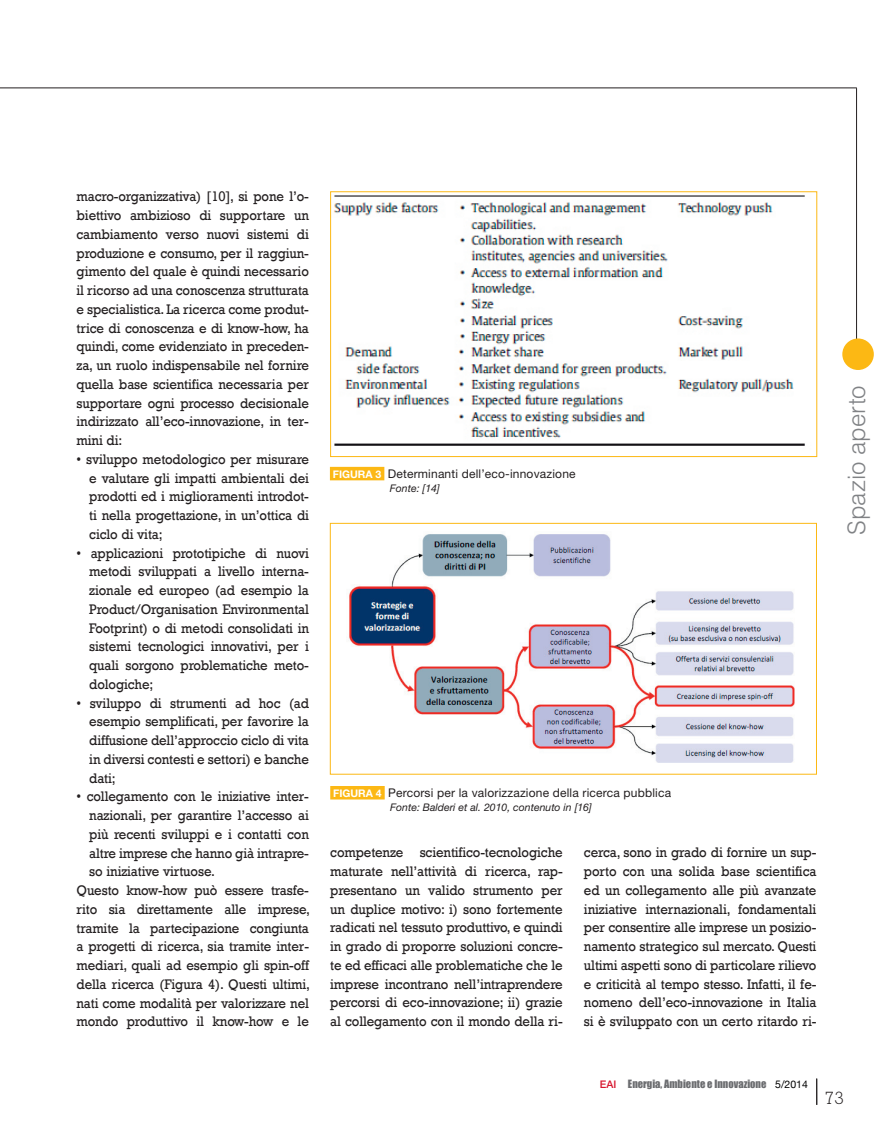
<style>
.page{position:relative;width:893px;height:1127px;background:#fff}
.page>*{position:absolute;margin:0;border:0;box-sizing:border-box;transform-origin:0 0}
.t1{font:300 24px "Helvetica";color:#808285}
.t2{font:300 18px "Rockwell";color:#231f20}
.t3{font:14.25px/18.8px "Rockwell";letter-spacing:-.01em;color:#231f20;text-align:justify;scale:.93 1}
.t4{font:12px "Helvetica Neue";letter-spacing:.015em;color:#231f20}
.t5{font:italic 10.5px "Helvetica Neue";color:#231f20}
.t6{font:10.5px "Impact";color:#6c6d70}
.s1{font-weight:700;font-size:10.5px;color:#fff}
.s2{font-family:"Helvetica Neue";font-weight:500;color:#d7162e}
.s3{font-family:"Helvetica Neue";color:#000}
</style>
<div class="page">
<hr style="left:0;top:88px;width:857px;height:1px;background:#231f20">
<hr style="left:856px;top:88px;width:1px;height:271px;background:#231f20">
<div style="left:842px;top:338px;width:32px;height:32px;background:#fcb814;border-radius:50%"></div>
<svg style="left:816px;top:1078px;width:1px;height:27px"></svg>
<img style="left:334px;top:195px;width:471px;height:251px">
<div style="left:330px;top:191px;width:487px;height:266px;border:1px solid #fcb814"></div>
<div style="left:330px;top:467px;width:54px;height:13px;background:#fcb814"></div>
<img style="left:349px;top:534px;width:446px;height:229px">
<div style="left:330px;top:523px;width:487px;height:251px;border:1px solid #fcb814"></div>
<div style="left:330px;top:786px;width:55px;height:13px;background:#fcb814"></div>
<p class="t3" style="left:77px;top:187px;width:251px">macro-organizzativa) [10], si pone l’o&shy;biettivo ambizioso di supportare un cambiamento verso nuovi sistemi di produzione e consumo, per il raggiun&shy;gimento del quale è quindi necessario il ricorso ad una conoscenza strutturata e specialistica. La ricerca come produt&shy;trice di conoscenza e di know-how, ha quindi, come evidenziato in preceden&shy;za, un ruolo indispensabile nel fornire quella base scientifica necessaria per supportare ogni processo decisionale indirizzato all’eco-innovazione, in ter&shy;mini di:</p>
<p class="t3" style="left:89px;top:449px;width:238px;text-indent:-13px">• sviluppo metodologico per misurare e valutare gli impatti ambientali dei prodotti ed i miglioramenti introdot&shy;ti nella progettazione, in un’ottica di ciclo di vita;</p>
<p class="t3" style="left:89px;top:543px;width:238px;text-indent:-13px">• applicazioni prototipiche di nuovi metodi sviluppati a livello interna&shy;zionale ed europeo (ad esempio la Product/Organisation Environmental Footprint) o di metodi consolidati in sistemi tecnologici innovativi, per i quali sorgono problematiche meto&shy;dologiche;</p>
<p class="t3" style="left:89px;top:693px;width:238px;text-indent:-13px">• sviluppo di strumenti ad hoc (ad esempio semplificati, per favorire la diffusione dell’approccio ciclo di vita in diversi contesti e settori) e banche dati;</p>
<p class="t3" style="left:77px;top:787px;width:251px">• collegamento con le iniziative inter-</p>
<p class="t3" style="left:89px;top:805px;width:238px">nazionali, per garantire l’accesso ai</p>
<p class="t3" style="left:89px;top:824px;width:238px">più recenti sviluppi e i contatti con</p>
<p class="t3" style="left:89px;top:843px;width:238px">altre imprese che hanno già intrapre-</p>
<p class="t3" style="left:89px;top:862px;width:137px">so iniziative virtuose.</p>
<p class="t3" style="left:77px;top:880px;width:251px">Questo know-how può essere trasfe-</p>
<p class="t3" style="left:77px;top:899px;width:253px">rito sia direttamente alle imprese,</p>
<p class="t3" style="left:77px;top:918px;width:251px">tramite la partecipazione congiunta</p>
<p class="t3" style="left:77px;top:937px;width:251px">a progetti di ricerca, sia tramite inter-</p>
<p class="t3" style="left:77px;top:955px;width:251px">mediari, quali ad esempio gli spin-off</p>
<p class="t3" style="left:77px;top:974px;width:253px">della ricerca (Figura 4). Questi ultimi,</p>
<p class="t3" style="left:77px;top:993px;width:251px">nati come modalità per valorizzare nel</p>
<p class="t3" style="left:77px;top:1012px;width:251px">mondo produttivo il know-how e le</p>
<p class="t4" style="left:333px;top:469px;width:244px"><span class="s1">FIGURA 3</span> Determinanti dell’eco-innovazione</p>
<p class="t5" style="left:390px;top:484px;width:51px">Fonte: [14]</p>
<h1 class="t1" style="left:848px;top:535px;width:151px;rotate:-90deg">Spazio aperto</h1>
<p class="t4" style="left:333px;top:788px;width:339px"><span class="s1">FIGURA 4</span> Percorsi per la valorizzazione della ricerca pubblica</p>
<p class="t5" style="left:390px;top:803px;width:203px">Fonte: Balderi et al. 2010, contenuto in [16]</p>
<p class="t3" style="left:330px;top:843px;width:251px">competenze scientifico-tecnologiche maturate nell’attività di ricerca, rap&shy;presentano un valido strumento per un duplice motivo: i) sono fortemente radicati nel tessuto produttivo, e quindi in grado di proporre soluzioni concre&shy;te ed efficaci alle problematiche che le imprese incontrano nell’intraprendere percorsi di eco-innovazione; ii) grazie al collegamento con il mondo della ri-</p>
<p class="t3" style="left:584px;top:843px;width:251px">cerca, sono in grado di fornire un sup&shy;porto con una solida base scientifica ed un collegamento alle più avanzate iniziative internazionali, fondamentali per consentire alle imprese un posizio&shy;namento strategico sul mercato. Questi ultimi aspetti sono di particolare rilievo e criticità al tempo stesso. Infatti, il fe&shy;nomeno dell’eco-innovazione in Italia si è sviluppato con un certo ritardo ri-</p>
<p class="t6" style="left:600px;top:1077px;width:210px"><span class="s2">EAI</span> Energia, Ambiente e Innovazione <span class="s3">5/2014</span></p>
<p class="t2" style="left:825px;top:1091px;width:21px">73</p>
</div>
